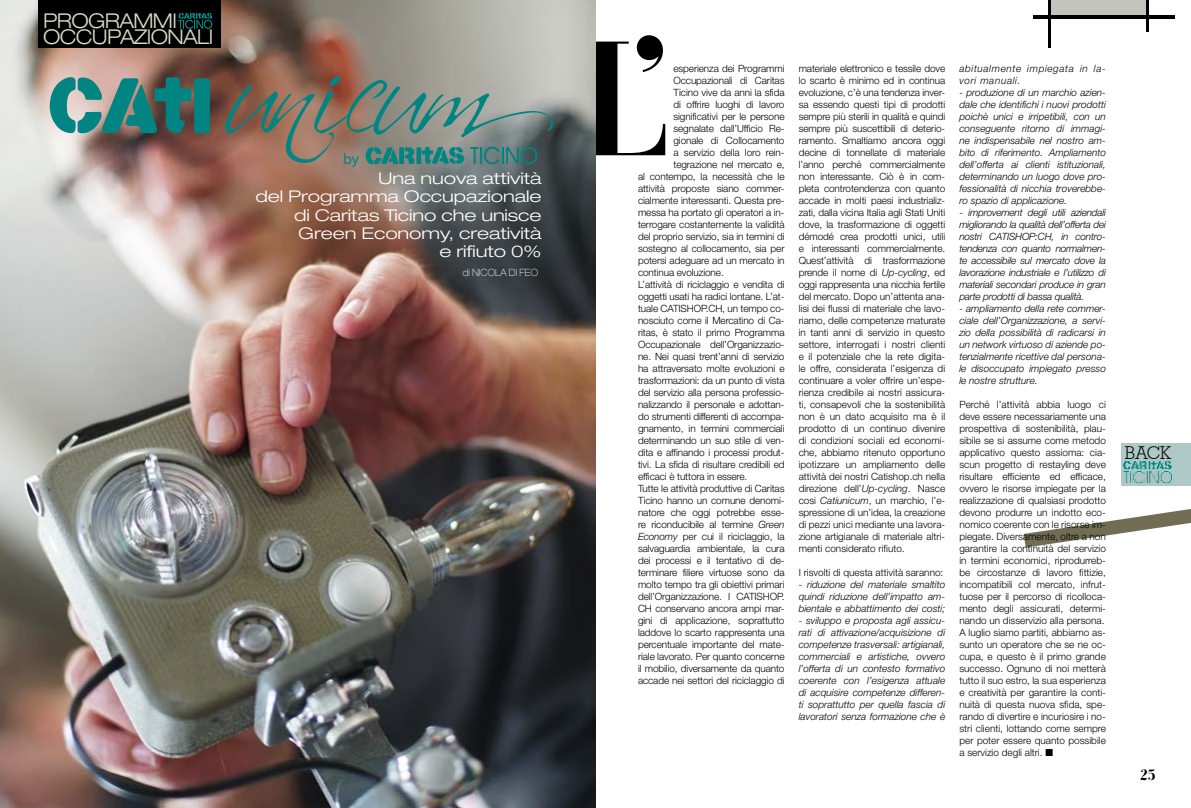
<style>
.page{position:relative;width:1191px;height:808px;background:#fff}
.page>*{position:absolute;margin:0;border:0;box-sizing:border-box;transform-origin:0 0}
.t1{font:162.4px "Otama ep";color:#000}
.t2{font:300 expanded 20.4px/16.5px "Helvetica Neue LT Std";letter-spacing:-.03em;color:#dddbc6}
.t3{font:300 18.6px "Rockwell";color:#000}
.t4{font:300 expanded 16.2px/18.3px "Helvetica Neue LT Std";letter-spacing:-.005em;color:#fff;text-align:right;scale:1.15 1}
.t5{font:15.6px "Myriad Pro";color:#008582}
.t6{font:300 10px/12px "Helvetica Neue LT Std";letter-spacing:-.01em;color:#000;text-align:justify}
.t7{font:italic 300 10px/12px "Helvetica Neue LT Std";color:#000;text-align:justify}
.t8{font:italic 300 10px/12px "Helvetica Neue LT Std";letter-spacing:.06em;color:#000}
.t9{font:100 expanded 10px "Helvetica Neue LT Std";letter-spacing:.01em;color:#fff;scale:.9 1}
.s1{font-style:italic}
</style>
<div class="page">
<svg style="left:1023px;top:509px;width:168px;height:38px"></svg>
<img style="left:0;top:0;width:595px;height:808px">
<svg style="left:50px;top:77px;width:160px;height:56px;background:#438681"></svg>
<svg style="left:225px;top:76px;width:328px;height:88px;background:#7f8278"></svg>
<div style="left:38px;top:0;width:182px;height:48px;background:#000"></div>
<svg style="left:178px;top:13px;width:34px;height:16px"></svg>
<div style="left:1050px;top:0;width:97px;height:15px;background:#c3c4be"></div>
<hr style="left:1145px;top:0;width:3px;height:32px;background:#000">
<hr style="left:1032px;top:15px;width:142px;height:3px;background:#000">
<hr style="left:1047px;top:0;width:3px;height:48px;background:#000">
<div style="left:1121px;top:443px;width:70px;height:42px;background:#aec8c5"></div>
<img style="left:1123px;top:461px;width:49px;height:22px">
<h2 class="t2" style="left:43px;top:12px;width:172px">PROGRAMMI<br>OCCUPAZIONALI</h2>
<h3 class="t5" style="left:343px;top:149px;width:18px">by</h3>
<h3 class="t4" style="left:255px;top:169px;width:250px">Una nuova attività<br>del Programma Occupazionale di Caritas Ticino che unisce<br>Green Economy, creatività<br>e rifiuto 0%</h3>
<p class="t9" style="left:463px;top:267px;width:85px">di NICOLA DI FEO</p>
<h1 class="t1" style="left:576px;top:2px;width:96px">L’</h1>
<p class="t6" style="left:673px;top:62px;width:112px">esperienza dei Programmi</p>
<p class="t6" style="left:673px;top:74px;width:112px">Occupazionali di Caritas</p>
<p class="t6" style="left:673px;top:86px;width:112px">Ticino vive da anni la sfida</p>
<p class="t6" style="left:673px;top:98px;width:112px">di offrire luoghi di lavoro</p>
<p class="t6" style="left:673px;top:110px;width:112px">significativi per le persone</p>
<p class="t6" style="left:673px;top:122px;width:112px">segnalate dall’Ufficio Re-</p>
<p class="t6" style="left:673px;top:134px;width:112px">gionale di Collocamento</p>
<p class="t6" style="left:673px;top:146px;width:112px">a servizio della loro rein-</p>
<p class="t6" style="left:673px;top:158px;width:112px">tegrazione nel mercato e,</p>
<p class="t6" style="left:638px;top:170px;width:148px">al contempo, la necessità che le</p>
<p class="t6" style="left:638px;top:182px;width:148px">attività proposte siano commer-</p>
<p class="t6" style="left:638px;top:194px;width:148px">cialmente interessanti. Questa pre-</p>
<p class="t6" style="left:638px;top:206px;width:148px">messa ha portato gli operatori a in-</p>
<p class="t6" style="left:638px;top:218px;width:148px">terrogare costantemente la validità</p>
<p class="t6" style="left:638px;top:230px;width:148px">del proprio servizio, sia in termini di</p>
<p class="t6" style="left:638px;top:242px;width:148px">sostegno al collocamento, sia per</p>
<p class="t6" style="left:638px;top:254px;width:148px">potersi adeguare ad un mercato in</p>
<p class="t6" style="left:638px;top:266px;width:87px">continua evoluzione.</p>
<p class="t6" style="left:638px;top:278px;width:148px">L’attività di riciclaggio e vendita di</p>
<p class="t6" style="left:638px;top:290px;width:148px">oggetti usati ha radici lontane. L’at-</p>
<p class="t6" style="left:638px;top:302px;width:148px">tuale CATISHOP.CH, un tempo co-</p>
<p class="t6" style="left:638px;top:314px;width:148px">nosciuto come il Mercatino di Ca-</p>
<p class="t6" style="left:638px;top:326px;width:148px">ritas, è stato il primo Programma</p>
<p class="t6" style="left:638px;top:338px;width:148px">Occupazionale dell’Organizzazio-</p>
<p class="t6" style="left:638px;top:350px;width:148px">ne. Nei quasi trent’anni di servizio</p>
<p class="t6" style="left:638px;top:362px;width:148px">ha attraversato molte evoluzioni e</p>
<p class="t6" style="left:638px;top:374px;width:148px">trasformazioni: da un punto di vista</p>
<p class="t6" style="left:638px;top:386px;width:148px">del servizio alla persona professio-</p>
<p class="t6" style="left:638px;top:398px;width:148px">nalizzando il personale e adottan-</p>
<p class="t6" style="left:638px;top:410px;width:148px">do strumenti differenti di accompa-</p>
<p class="t6" style="left:638px;top:422px;width:148px">gnamento, in termini commerciali</p>
<p class="t6" style="left:638px;top:434px;width:148px">determinando un suo stile di ven-</p>
<p class="t6" style="left:638px;top:446px;width:148px">dita e affinando i processi produt-</p>
<p class="t6" style="left:638px;top:458px;width:148px">tivi. La sfida di risultare credibili ed</p>
<p class="t6" style="left:638px;top:470px;width:111px">efficaci è tuttora in essere.</p>
<p class="t6" style="left:638px;top:482px;width:148px">Tutte le attività produttive di Caritas</p>
<p class="t6" style="left:638px;top:494px;width:148px">Ticino hanno un comune denomi-</p>
<p class="t6" style="left:638px;top:506px;width:148px">natore che oggi potrebbe esse-</p>
<p class="t6" style="left:638px;top:518px;width:148px">re riconducibile al termine <span class="s1">Green</span></p>
<p class="t6" style="left:638px;top:530px;width:148px"><span class="s1">Economy</span> per cui il riciclaggio, la</p>
<p class="t6" style="left:638px;top:542px;width:148px">salvaguardia ambientale, la cura</p>
<p class="t6" style="left:638px;top:554px;width:148px">dei processi e il tentativo di de-</p>
<p class="t6" style="left:638px;top:566px;width:148px">terminare filiere virtuose sono da</p>
<p class="t6" style="left:638px;top:578px;width:148px">molto tempo tra gli obiettivi primari</p>
<p class="t6" style="left:638px;top:590px;width:148px">dell’Organizzazione. I CATISHOP.</p>
<p class="t6" style="left:638px;top:602px;width:148px">CH conservano ancora ampi mar-</p>
<p class="t6" style="left:638px;top:614px;width:148px">gini di applicazione, soprattutto</p>
<p class="t6" style="left:638px;top:626px;width:148px">laddove lo scarto rappresenta una</p>
<p class="t6" style="left:638px;top:638px;width:148px">percentuale importante del mate-</p>
<p class="t6" style="left:638px;top:650px;width:148px">riale lavorato. Per quanto concerne</p>
<p class="t6" style="left:638px;top:662px;width:148px">il mobilio, diversamente da quanto</p>
<p class="t6" style="left:638px;top:674px;width:148px">accade nei settori del riciclaggio di</p>
<p class="t6" style="left:798px;top:62px;width:148px">materiale elettronico e tessile dove lo scarto è minimo ed in continua evoluzione, c’è una tendenza inver&shy;sa essendo questi tipi di prodotti sempre più sterili in qualità e quindi sempre più suscettibili di deterio&shy;ramento. Smaltiamo ancora oggi decine di tonnellate di materiale l’anno perché commercialmente non interessante. Ciò è in com&shy;pleta controtendenza con quanto accade in molti paesi industrializ&shy;zati, dalla vicina Italia agli Stati Uniti dove, la trasformazione di oggetti démodé crea prodotti unici, utili e interessanti commercialmente.<br>Quest’attività di trasformazione prende il nome di <span class="s1">Up-cycling</span>, ed oggi rappresenta una nicchia fertile del mercato. Dopo un’attenta ana&shy;lisi dei flussi di materiale che lavo&shy;riamo, delle competenze maturate in tanti anni di servizio in questo settore, interrogati i nostri clienti e il potenziale che la rete digita&shy;le offre, considerata l’esigenza di continuare a voler offrire un’espe&shy;rienza credibile ai nostri assicura&shy;ti, consapevoli che la sostenibilità non è un dato acquisito ma è il prodotto di un continuo divenire di condizioni sociali ed economi&shy;che, abbiamo ritenuto opportuno ipotizzare un ampliamento delle attività dei nostri Catishop.ch nella direzione dell’<span class="s1">Up-cycling</span>. Nasce cosi <span class="s1">Catiunicum</span>, un marchio, l’e&shy;spressione di un’idea, la creazione di pezzi unici mediante una lavora&shy;zione artigianale di materiale altri&shy;menti considerato rifiuto.</p>
<p class="t6" style="left:798px;top:566px;width:146px">I risvolti di questa attività saranno:</p>
<p class="t7" style="left:798px;top:578px;width:148px">- riduzione del materiale smaltito quindi riduzione dell’impatto am&shy;bientale e abbattimento dei costi;</p>
<p class="t7" style="left:798px;top:614px;width:148px">- sviluppo e proposta agli assicu&shy;rati di attivazione/acquisizione di competenze trasversali: artigianali, commerciali e artistiche, ovvero l’offerta di un contesto formativo coerente con l’esigenza attuale di acquisire competenze differen&shy;ti soprattutto per quella fascia di lavoratori senza formazione che è</p>
<p class="t8" style="left:959px;top:62px;width:148px">abitualmente impiegata in la&shy;vori manuali.</p>
<p class="t7" style="left:959px;top:86px;width:148px">- produzione di un marchio azien&shy;dale che identifichi i nuovi prodotti poichè unici e irripetibili, con un conseguente ritorno di immagi&shy;ne indispensabile nel nostro am&shy;bito di riferimento. Ampliamento dell’offerta ai clienti istituzionali, determinando un luogo dove pro&shy;fessionalità di nicchia troverebbe&shy;ro spazio di applicazione.</p>
<p class="t7" style="left:959px;top:206px;width:148px">- improvement degli utili aziendali migliorando la qualità dell’offerta dei nostri CATISHOP:CH, in contro&shy;tendenza con quanto normalmen&shy;te accessibile sul mercato dove la lavorazione industriale e l’utilizzo di materiali secondari produce in gran parte prodotti di bassa qualità.</p>
<p class="t7" style="left:959px;top:302px;width:148px">- ampliamento della rete commer&shy;ciale dell’Organizzazione, a servi&shy;zio della possibilità di radicarsi in un network virtuoso di aziende po&shy;tenzialmente ricettive dal persona&shy;le disoccupato impiegato presso le nostre strutture.</p>
<p class="t6" style="left:959px;top:398px;width:148px;text-align:left">Perché l’attività abbia luogo ci deve essere necessariamente una prospettiva di sostenibilità, plau&shy;sibile se si assume come metodo applicativo questo assioma: cia&shy;scun progetto di restayling deve risultare efficiente ed efficace, ovvero le risorse impiegate per la realizzazione di qualsiasi prodotto devono produrre un indotto eco&shy;nomico coerente con le risorse im&shy;piegate. Diversamente, oltre a non garantire la continuità del servizio in termini economici, riprodurreb&shy;be circostanze di lavoro fittizie, incompatibili col mercato, infrut&shy;tuose per il percorso di ricolloca&shy;mento degli assicurati, determi&shy;nando un disservizio alla persona.<br>A luglio siamo partiti, abbiamo as&shy;sunto un operatore che se ne oc&shy;cupa, e questo è il primo grande successo. Ognuno di noi metterà tutto il suo estro, la sua esperienza e creatività per garantire la conti&shy;nuità di questa nuova sfida, spe&shy;rando di divertire e incuriosire i no&shy;stri clienti, lottando come sempre per poter essere quanto possibile a servizio degli altri. ■</p>
<h3 class="t3" style="left:1125px;top:442px;width:48px">BACK</h3>
</div>
